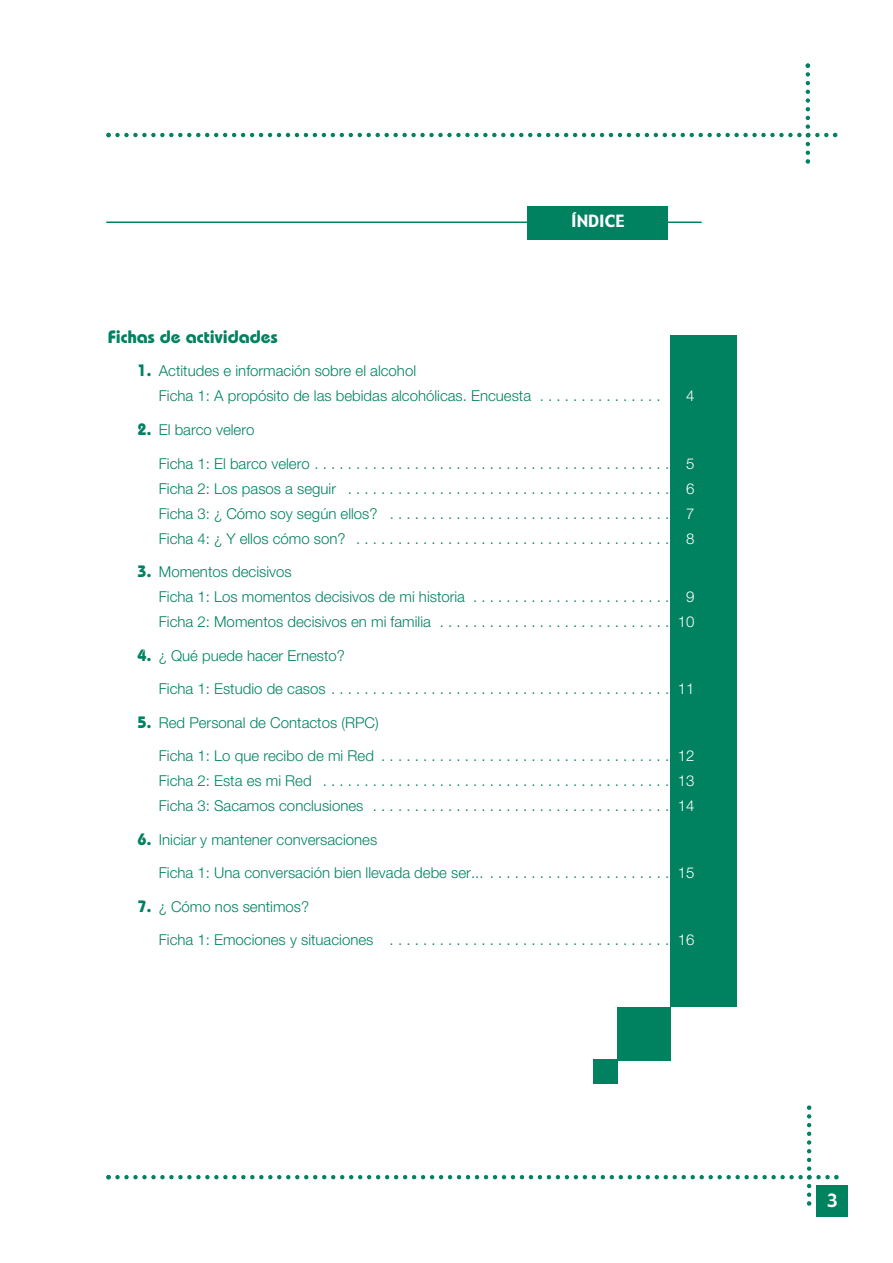
<style>
.page{position:relative;width:893px;height:1263px;background:#fff}
.page>*{position:absolute;margin:0;border:0;box-sizing:border-box;transform-origin:0 0}
.t1{font:700 18px "Bauhaus";color:#008261}
.t2{font:18px "Gadget";color:#fff}
.t3{font:16.5px "Gadget";color:#fff}
.t4{font:300 15px/25px "Helvetica Neue";color:#008261}
.s1{font-family:"Bauhaus";font-weight:700;font-size:16.5px}
.s2{color:#fff}
</style>
<div class="page">
<div style="left:670px;top:335px;width:66px;height:671px;background:#008261"></div>
<hr style="left:106px;top:221px;width:596px;height:2px;background:#008261">
<div style="left:527px;top:206px;width:141px;height:33px;background:#008261"></div>
<div style="left:617px;top:1007px;width:53px;height:53px;background:#008261"></div>
<div style="left:594px;top:1060px;width:24px;height:24px;background:#008261"></div>
<div style="left:816px;top:1185px;width:32px;height:32px;background:#008261"></div>
<svg style="left:106px;top:1105px;width:733px;height:101px"></svg>
<svg style="left:106px;top:63px;width:731px;height:101px"></svg>
<p class="t3" style="left:571px;top:215px;width:55px">ÍNDICE</p>
<p class="t1" style="left:108px;top:330px;width:171px">Fichas de actividades</p>
<p class="t4" style="left:159px;top:360px;width:537px;text-indent:-21px"><span class="s1">1.</span> Actitudes e información sobre el alcohol<br>Ficha 1: A propósito de las bebidas alcohólicas. Encuesta . . . . . . . . . . . . . . .<span class="s2">7 4</span></p>
<p class="t4" style="left:138px;top:418px;width:118px"><span class="s1">2.</span> El barco velero</p>
<p class="t4" style="left:159px;top:452px;width:537px;text-align:justify">Ficha 1: El barco velero . . . . . . . . . . . . . . . . . . . . . . . . . . . . . . . . . . . . . . . . . . . <span class="s2">5<br></span>Ficha 2: Los pasos a seguir . . . . . . . . . . . . . . . . . . . . . . . . . . . . . . . . . . . . . . . <span class="s2">6<br></span>Ficha 3: ¿ Cómo soy según ellos? . . . . . . . . . . . . . . . . . . . . . . . . . . . . . . . . . . <span class="s2">7<br></span>Ficha 4: ¿ Y ellos cómo son? . . . . . . . . . . . . . . . . . . . . . . . . . . . . . . . . . . . . . . <span class="s2">8</span></p>
<p class="t4" style="left:159px;top:561px;width:537px;text-indent:-21px"><span class="s1">3.</span> Momentos decisivos<br>Ficha 1: Los momentos decisivos de mi historia . . . . . . . . . . . . . . . . . . . . . . . . <span class="s2">9<br></span>Ficha 2: Momentos decisivos en mi familia . . . . . . . . . . . . . . . . . . . . . . . . . . . . <span class="s2">10</span></p>
<p class="t4" style="left:138px;top:644px;width:209px"><span class="s1">4.</span> ¿ Qué puede hacer Ernesto?</p>
<p class="t4" style="left:159px;top:678px;width:537px">Ficha 1: Estudio de casos . . . . . . . . . . . . . . . . . . . . . . . . . . . . . . . . . . . . . . . . . <span class="s2">11</span></p>
<p class="t4" style="left:138px;top:711px;width:243px"><span class="s1">5.</span> Red Personal de Contactos (RPC)</p>
<p class="t4" style="left:159px;top:745px;width:537px;text-align:justify">Ficha 1: Lo que recibo de mi Red . . . . . . . . . . . . . . . . . . . . . . . . . . . . . . . . . . . <span class="s2">12<br></span>Ficha 2: Esta es mi Red . . . . . . . . . . . . . . . . . . . . . . . . . . . . . . . . . . . . . . . . . . <span class="s2">13<br></span>Ficha 3: Sacamos conclusiones . . . . . . . . . . . . . . . . . . . . . . . . . . . . . . . . . . . . <span class="s2">14</span></p>
<p class="t4" style="left:138px;top:828px;width:241px"><span class="s1">6.</span> Iniciar y mantener conversaciones</p>
<p class="t4" style="left:159px;top:862px;width:537px">Ficha 1: Una conversación bien llevada debe ser... . . . . . . . . . . . . . . . . . . . . . . <span class="s2">15</span></p>
<p class="t4" style="left:138px;top:895px;width:173px"><span class="s1">7.</span> ¿ Cómo nos sentimos?</p>
<p class="t4" style="left:159px;top:929px;width:537px">Ficha 1: Emociones y situaciones . . . . . . . . . . . . . . . . . . . . . . . . . . . . . . . . . . <span class="s2">16</span></p>
<p class="t2" style="left:827px;top:1193px;width:13px">3</p>
</div>
